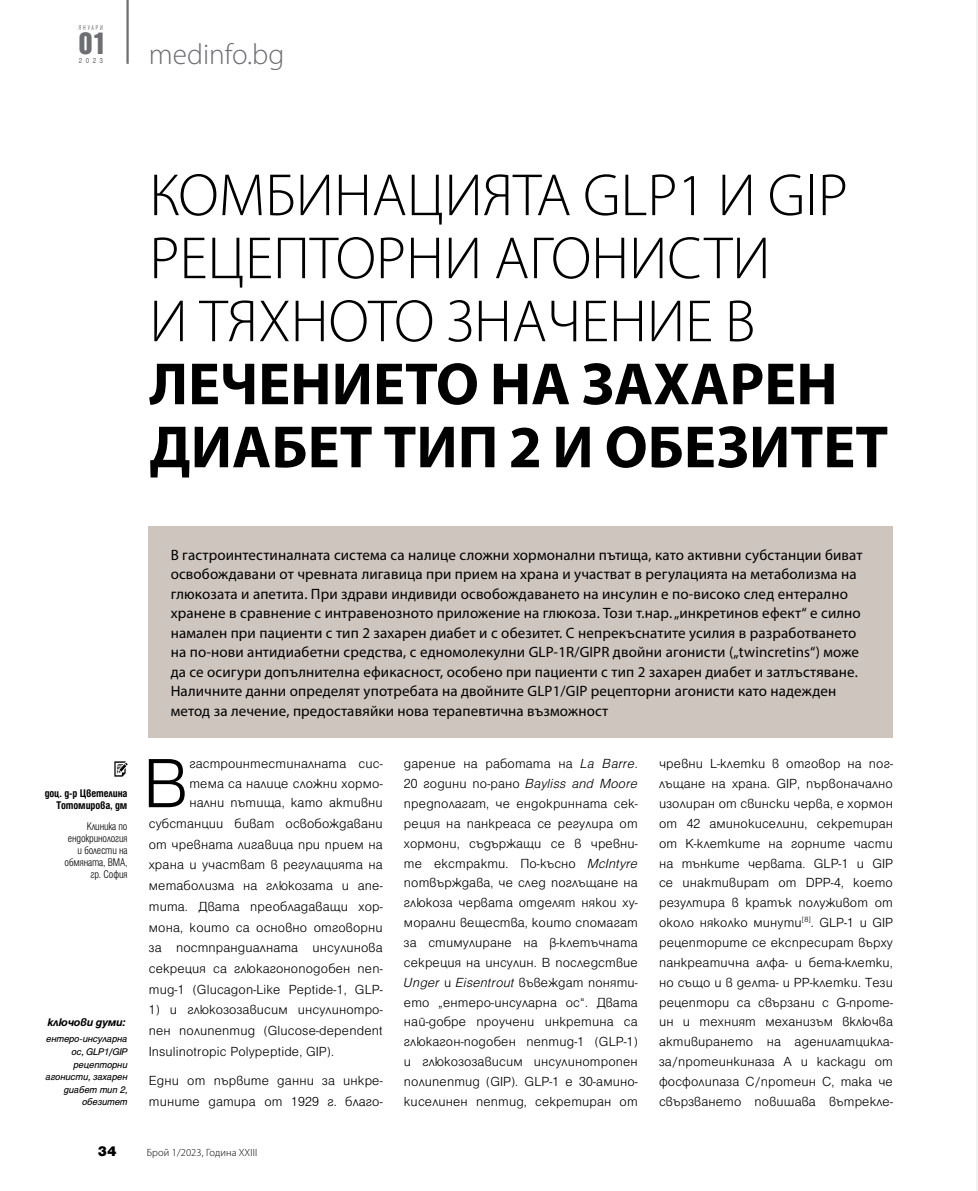
<style>
.page{position:relative;width:978px;height:1191px;background:#fff}
.page>*{position:absolute;margin:0;border:0;box-sizing:border-box;transform-origin:0 0}
.t1{font:300 75.15px "Helen Pro";color:#000}
.t2{font:300 60px/63px "Myriad Pro";color:#000}
.t3{font:700 60px/63px "Myriad Pro";color:#000}
.t4{font:300 29.25px "Myriad Pro";color:#6d6e71}
.t5{font:700 27.45px "Iskar";color:#6d6e71}
.t6{font:15px/19.5px "Myriad Pro";letter-spacing:.01em;color:#000}
.t7{font:900 15px "Helen Pro";color:#000}
.t8{font:300 14.25px/19.8px "Helen Pro";letter-spacing:.01em;color:#000;text-align:justify}
.t9{font:300 condensed 12px/12px "Helen Pro";letter-spacing:-.01em;color:#000;text-align:right}
.t10{font:700 condensed 12px/12px "Helen Pro";letter-spacing:-.01em;color:#000;text-align:right}
.t11{font:italic 700 12px "Helen Pro";letter-spacing:-.01em;color:#000}
.t12{font:italic 10.5px/12.6px "Helen Pro";letter-spacing:-.01em;color:#000;text-align:right}
.t13{font:300 10.5px "Myriad Pro";letter-spacing:.01em;color:#000}
.t14{font:7.95px "Helen Pro";color:#6d6e71;scale:.87 1}
.t15{font:7.5px "Helen Pro";letter-spacing:.45em;color:#6d6e71;scale:.57 1}
.s1{font-style:italic}
</style>
<div class="page">
<hr style="left:126px;top:0;width:3px;height:64px;background:#6d6e71">
<svg style="left:114px;top:761px;width:14px;height:15px"></svg>
<div style="left:149px;top:527px;width:744px;height:211px;background:#cdc5be"></div>
<p class="t15" style="left:79px;top:24px;width:44px">ЯНУАРИ</p>
<p class="t14" style="left:79px;top:56px;width:29px">2023</p>
<h3 class="t5" style="left:79px;top:27px;width:30px">01</h3>
<h3 class="t4" style="left:149px;top:36px;width:137px">medinfo.bg</h3>
<h2 class="t2" style="left:149px;top:163px;width:700px">КОМБИНАЦИЯТА GLP1 И GIP<br>РЕЦЕПТОРНИ АГОНИСТИ<br>И ТЯХНОТО ЗНАЧЕНИЕ В</h2>
<h2 class="t3" style="left:149px;top:350px;width:740px">ЛЕЧЕНИЕТО НА ЗАХАРЕН<br>ДИАБЕТ ТИП 2 И ОБЕЗИТЕТ</h2>
<p class="t10" style="left:45px;top:787px;width:84px">доц. д-р Цветелина<br>Тотомирова, дм</p>
<p class="t9" style="left:65px;top:820px;width:64px">Клиника по ендокринология и болести на обмяната, ВМА, гр. София</p>
<p class="t11" style="left:47px;top:1015px;width:82px">ключови думи:</p>
<p class="t12" style="left:46px;top:1032px;width:83px">ентеро-инсуларна ос, GLP1/GIP рецепторни агонисти, захарен диабет тип 2, обезитет</p>
<p class="t6" style="left:171px;top:545px;width:694px">В гастроинтестиналната система са налице сложни хормонални пътища, като активни субстанции биват освобождавани от чревната лигавица при прием на храна и участват в регулацията на метаболизма на глюкозата и апетита. При здрави индивиди освобождаването на инсулин е по-високо след ентерално хранене в сравнение с интравенозното приложение на глюкоза. Този т.нар. „инкретинов ефект“ е силно намален при пациенти с тип 2 захарен диабет и с обезитет. С непрекъснатите усилия в разработването на по-нови антидиабетни средства, с едномолекулни GLP-1R/GIPR двойни агонисти („twincretins“) може да се осигури допълнителна ефикасност, особено при пациенти с тип 2 захарен диабет и затлъстяване.<br>Наличните данни определят употребата на двойните GLP1/GIP рецепторни агонисти като надежден метод за лечение, предоставяйки нова терапевтична възможност</p>
<h1 class="t1" style="left:143px;top:745px;width:47px">В</h1>
<p class="t8" style="left:149px;top:753px;width:235px;line-height:20.5px;text-align:right">гастроинтестиналната сис-<br>тема са налице сложни хормо-<br>нални пътища, като активни субстанции биват освобождавани от чревната лигавица при прием на храна и участват в регулацията на метаболизма на глюкозата и апе&shy;тита. Двата преобладаващи хор&shy;мона, които са основно отговорни за постпрандиалната инсулинова секреция са глюкагоноподобен пеп&shy;тид-1 (Glucagon-Like Peptide-1, GLP-</p>
<p class="t8" style="left:149px;top:999px;width:235px;line-height:20.7px">1) и глюкозозависим инсулинотро&shy;пен полипептид (Glucose-dependent Insulinotropic Polypeptide, GIP).</p>
<p class="t8" style="left:149px;top:1070px;width:235px;line-height:20.7px">Едни от първите данни за инкре&shy;тините датира от 1929 г. благо-</p>
<p class="t8" style="left:404px;top:753px;width:235px">дарение на работата на <span class="s1">La Barre.<br></span>20 години по-рано <span class="s1">Bayliss and Moore </span>предполагат, че ендокринната сек&shy;реция на панкреаса се регулира от хормони, съдържащи се в чревни&shy;те екстракти. По-късно <span class="s1">McIntyre </span>потвърждава, че след поглъщане на глюкоза червата отделят някои ху&shy;морални вещества, които спомагат за стимулиране на β-клетъчната секреция на инсулин. В последствие <span class="s1">Unger</span> и <span class="s1">Eisentrout</span> въвеждат поняти&shy;ето „ентеро-инсуларна ос“. Двата най-добре проучени инкретина са глюкагон-подобен пептид-1 (GLP-1) и глюкозозависим инсулинотропен полипептид (GIP). GLP-1 е 30-амино&shy;киселинен пептид, секретиран от</p>
<p class="t8" style="left:659px;top:754px;width:235px">чревни L-клетки в отговор на пог&shy;лъщане на храна. GIP, първоначално изолиран от свински черва, е хормон от 42 аминокиселини, секретиран от К-клетките на горните части на тънките червата. GLP-1 и GIP се инактивират от DPP-4, което резултира в кратък полуживот от около няколко минути<sup>[8]</sup>. GLP-1 и GIP рецепторите се експресират върху панкреатична алфа- и бета-клетки, но също и в делта- и PP-клетки. Тези рецептори са свързани с G-проте&shy;ин и техният механизъм включва активирането на аденилатцикла&shy;за/протеинкиназа А и каскади от фосфолипаза С/протеин C, така че свързването повишава вътрекле-</p>
<p class="t7" style="left:98px;top:1142px;width:21px">34</p>
<p class="t13" style="left:147px;top:1145px;width:112px">Брой 1/2023, Година XXIII</p>
</div>
